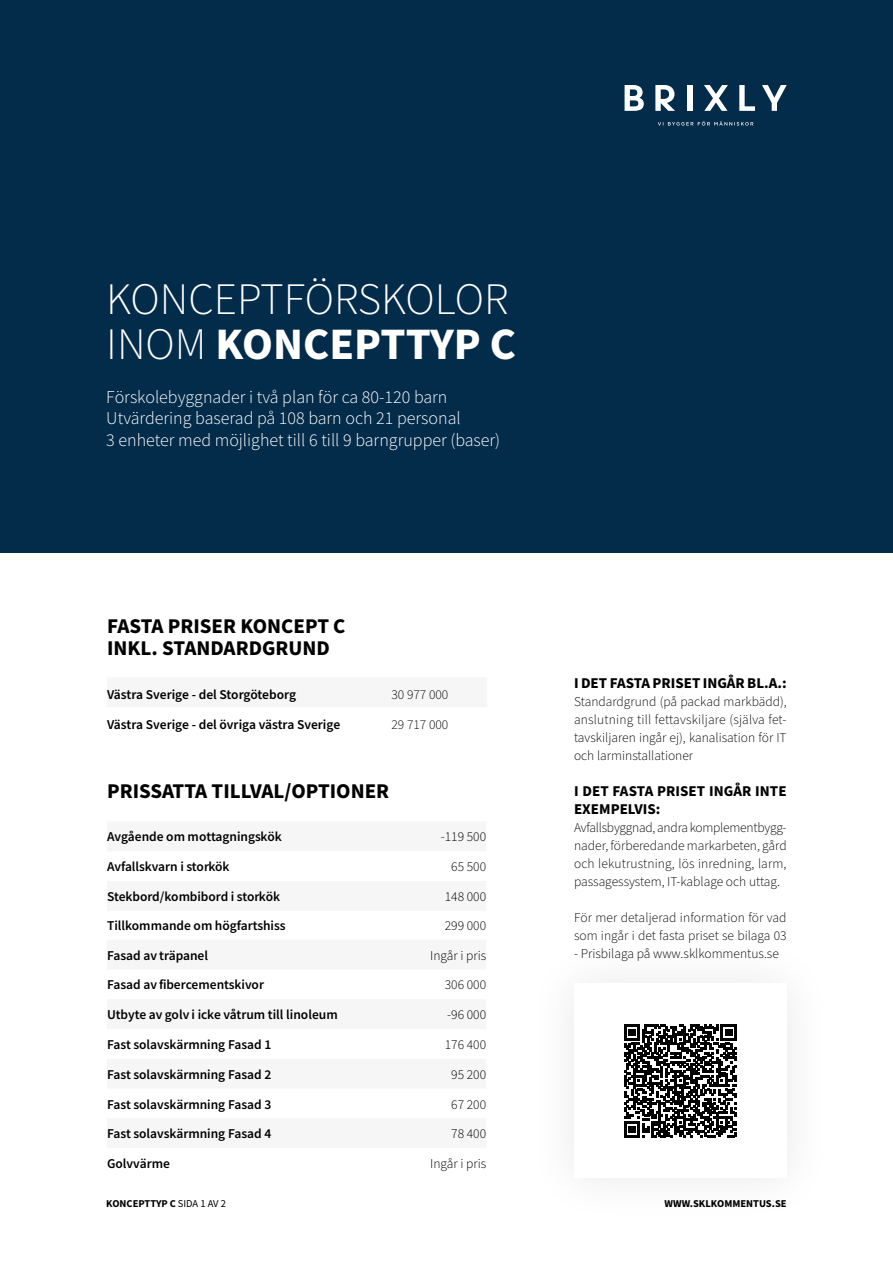
<style>
.page{position:relative;width:893px;height:1263px;background:#fff}
.page>*{position:absolute;margin:0;border:0;box-sizing:border-box;transform-origin:0 0}
.t1{font:300 45px/45px "Source Sans Pro";color:#fff}
.t2{font:700 21px/22.5px "Source Sans Pro";color:#000}
.t3{font:18px/21.6px "Source Sans Variable";letter-spacing:.005em;color:#fff}
.t4{font:700 15px/18px "Source Sans Pro";color:#000}
.t5{font:300 13.5px/18px "Source Sans Pro";color:#000;text-align:justify}
.t6{font:13.5px "Source Sans Variable";letter-spacing:.03em;color:#000}
.t7{font:600 13.5px "Source Sans Pro";color:#000}
.t8{font:13.5px "Source Sans Variable";letter-spacing:.005em;color:#000}
.t9{font:10.5px "Source Sans Variable";letter-spacing:.035em;color:#000}
.t10{font:700 10.5px "Source Sans Pro";color:#000}
.s1{font-weight:700}
</style>
<div class="page">
<div style="left:0;top:0;width:893px;height:553px;background:#032b4a"></div>
<svg style="left:624px;top:1024px;width:113px;height:113px"></svg>
<svg style="left:625px;top:85px;width:19px;height:26px"></svg>
<svg style="left:655px;top:85px;width:20px;height:26px"></svg>
<div style="left:687px;top:85px;width:5px;height:26px;background:#fff"></div>
<svg style="left:704px;top:85px;width:24px;height:26px"></svg>
<svg style="left:739px;top:85px;width:16px;height:26px"></svg>
<svg style="left:762px;top:85px;width:25px;height:26px"></svg>
<svg style="left:658px;top:121px;width:95px;height:5px"></svg>
<h1 class="t1" style="left:106px;top:278px;width:411px">KONCEPTFÖRSKOLOR<br>INOM <span class="s1">KONCEPTTYP C</span></h1>
<h3 class="t3" style="left:106px;top:386px;width:395px">Förskolebyggnader i två plan för ca 80-120 barn<br>Utvärdering baserad på 108 barn och 21 personal<br>3 enheter med möjlighet till 6 till 9 barngrupper (baser)</h3>
<h2 class="t2" style="left:107px;top:615px;width:240px">FASTA PRISER KONCEPT C<br>INKL. STANDARDGRUND</h2>
<p class="t7" style="left:107px;top:686px;width:191px">Västra Sverige - del Storgöteborg</p>
<p class="t5" style="left:391px;top:686px;width:58px">30 977 000</p>
<p class="t7" style="left:107px;top:715px;width:235px">Västra Sverige - del övriga västra Sverige</p>
<p class="t5" style="left:391px;top:716px;width:58px">29 717 000</p>
<h2 class="t2" style="left:107px;top:780px;width:284px">PRISSATTA TILLVAL/OPTIONER</h2>
<p class="t6" style="left:107px;top:829px;width:175px">Avgående om mottagningskök</p>
<p class="t6" style="left:441px;top:829px;width:47px">-119 500</p>
<p class="t6" style="left:107px;top:858px;width:123px">Avfallskvarn i storkök</p>
<p class="t6" style="left:451px;top:858px;width:36px">65 500</p>
<p class="t6" style="left:107px;top:888px;width:174px">Stekbord/kombibord i storkök</p>
<p class="t6" style="left:445px;top:888px;width:43px">148 000</p>
<p class="t6" style="left:107px;top:918px;width:180px">Tillkommande om högfartshiss</p>
<p class="t6" style="left:445px;top:918px;width:43px">299 000</p>
<p class="t6" style="left:107px;top:947px;width:102px">Fasad av träpanel</p>
<p class="t8" style="left:430px;top:947px;width:58px">Ingår i pris</p>
<p class="t6" style="left:107px;top:977px;width:158px">Fasad av fibercementskivor</p>
<p class="t6" style="left:445px;top:977px;width:43px">306 000</p>
<p class="t6" style="left:107px;top:1006px;width:232px">Utbyte av golv i icke våtrum till linoleum</p>
<p class="t6" style="left:447px;top:1006px;width:40px">-96 000</p>
<p class="t6" style="left:107px;top:1036px;width:165px">Fast solavskärmning Fasad 1</p>
<p class="t6" style="left:445px;top:1036px;width:43px">176 400</p>
<p class="t6" style="left:107px;top:1066px;width:165px">Fast solavskärmning Fasad 2</p>
<p class="t6" style="left:451px;top:1066px;width:36px">95 200</p>
<p class="t6" style="left:107px;top:1096px;width:165px">Fast solavskärmning Fasad 3</p>
<p class="t6" style="left:451px;top:1096px;width:36px">67 200</p>
<p class="t6" style="left:107px;top:1126px;width:165px">Fast solavskärmning Fasad 4</p>
<p class="t6" style="left:451px;top:1126px;width:36px">78 400</p>
<p class="t6" style="left:107px;top:1155px;width:64px">Golvvärme</p>
<p class="t8" style="left:430px;top:1155px;width:58px">Ingår i pris</p>
<p class="t9" style="left:106px;top:1197px;width:121px">KONCEPTTYP C SIDA 1 AV 2</p>
<p class="t4" style="left:574px;top:675px;width:214px">I DET FASTA PRISET INGÅR BL.A.:</p>
<p class="t5" style="left:574px;top:693px;width:214px">Standardgrund (på packad markbädd), anslutning till fettavskiljare (själva fet&shy;tavskiljaren ingår ej), kanalisation för IT och larminstallationer</p>
<p class="t4" style="left:574px;top:783px;width:214px">I DET FASTA PRISET INGÅR INTE<br>EXEMPELVIS:</p>
<p class="t5" style="left:574px;top:819px;width:214px">Avfallsbyggnad, andra komplementbygg&shy;nader, förberedande markarbeten, gård och lekutrustning, lös inredning, larm, passagessystem, IT-kablage och uttag.</p>
<p class="t5" style="left:574px;top:909px;width:214px">För mer detaljerad information för vad som ingår i det fasta priset se bilaga 03</p>
<p class="t5" style="left:574px;top:945px;width:206px">- Prisbilaga på www.sklkommentus.se</p>
<p class="t10" style="left:664px;top:1197px;width:124px">WWW.SKLKOMMENTUS.SE</p>
</div>
